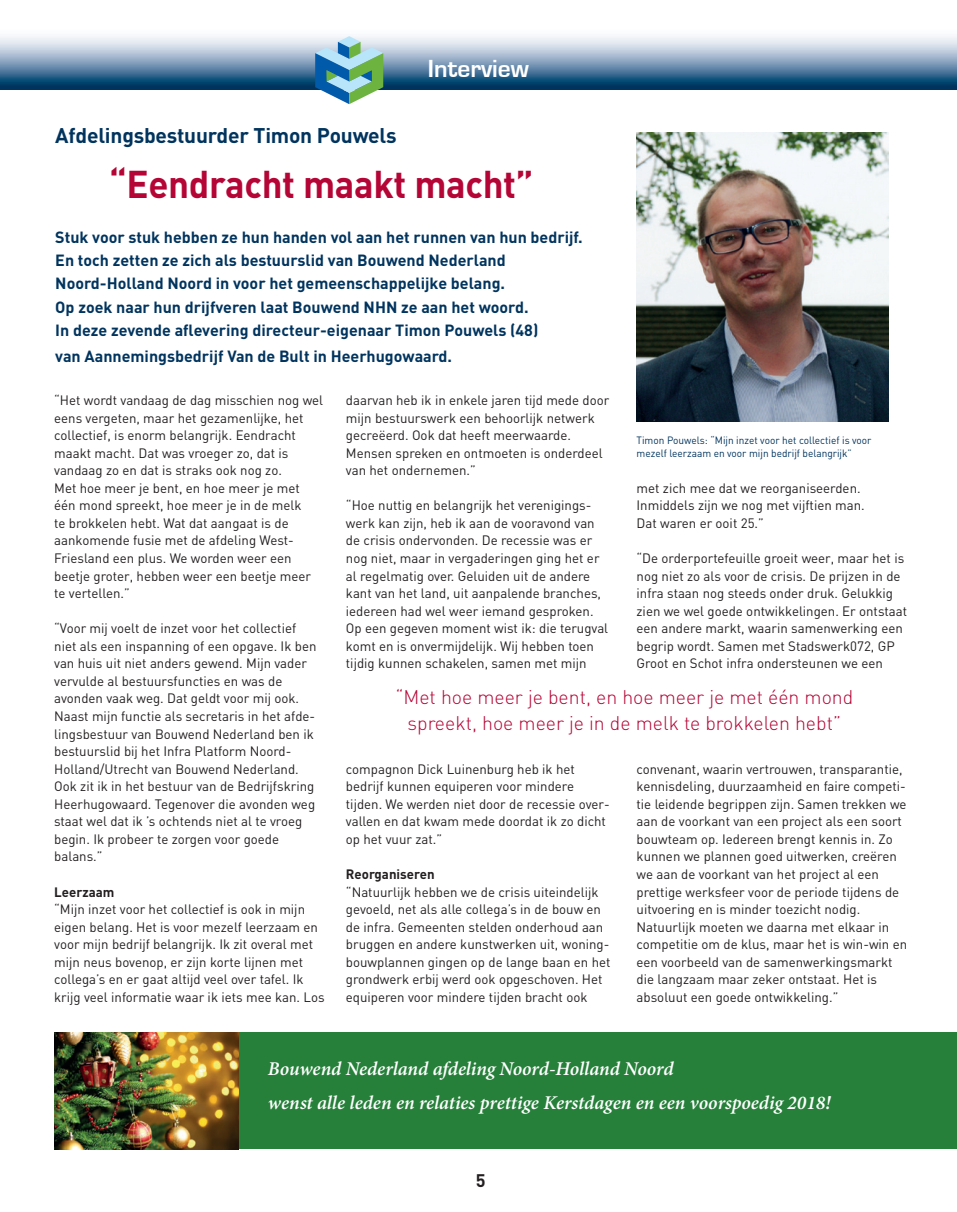
<style>
.page{position:relative;width:957px;height:1212px;background:#fff}
.page>*{position:absolute;margin:0;border:0;box-sizing:border-box;transform-origin:0 0}
.t1{font:700 38.25px "DIN";letter-spacing:-.01em;color:#b50536;scale:.96 1}
.t2{font:700 25.5px "Eurostile";color:#fff}
.t3{font:700 21px "DIN";letter-spacing:-.01em;color:#00345e}
.t4{font:italic 600 19.5px/34.5px "Minion Pro";letter-spacing:-.005em;color:#fff}
.t5{font:19.5px/25.5px "DIN Light Alternate";color:#b50536;text-align:center}
.t6{font:700 18px "DIN";color:#231f20}
.t7{font:700 16.05px/23.2px "DIN";color:#00345e}
.t8{font:13.5px/17.5px "DIN";color:#231f20}
.t9{font:700 13.5px "DIN";color:#231f20}
.t10{font:10.5px/13.5px "DIN";color:#00345e;scale:.96 1}
</style>
<div class="page">
<svg style="left:1px;top:36px;width:956px;height:53px"></svg>
<div style="left:54px;top:1032px;width:903px;height:117px;background:#26803a"></div>
<svg style="left:0;top:0;width:1px;height:89px"></svg>
<svg style="left:315px;top:36px;width:68px;height:68px"></svg>
<img style="left:636px;top:133px;width:253px;height:289px">
<img style="left:54px;top:1032px;width:185px;height:117px">
<h2 class="t2" style="left:428px;top:54px;width:103px">Interview</h2>
<h3 class="t3" style="left:55px;top:122px;width:343px">Afdelingsbestuurder Timon Pouwels</h3>
<h1 class="t1" style="left:109px;top:160px;width:443px">“Eendracht maakt macht”</h1>
<p class="t7" style="left:55px;top:225px;width:529px">Stuk voor stuk hebben ze hun handen vol aan het runnen van hun bedrijf.<br>En toch zetten ze zich als bestuurslid van Bouwend Nederland Noord-Holland Noord in voor het gemeenschappelijke belang.<br>Op zoek naar hun drijfveren laat Bouwend NHN ze aan het woord.<br>In deze zevende aflevering directeur-eigenaar Timon Pouwels (48)</p>
<p class="t7" style="left:55px;top:343px;width:398px">van Aannemingsbedrijf Van de Bult in Heerhugowaard.</p>
<p class="t8" style="left:54px;top:391px;width:270px">“Het wordt vandaag de dag misschien nog wel eens vergeten, maar het gezamenlijke, het collectief, is enorm belangrijk. Eendracht maakt macht. Dat was vroeger zo, dat is vandaag zo en dat is straks ook nog zo.<br>Met hoe meer je bent, en hoe meer je met één mond spreekt, hoe meer je in de melk<br>te brokkelen hebt. Wat dat aangaat is de aankomende fusie met de afdeling West-Friesland een plus. We worden weer een beetje groter, hebben weer een beetje meer te vertellen.”</p>
<p class="t8" style="left:54px;top:619px;width:264px">“Voor mij voelt de inzet voor het collectief niet als een inspanning of een opgave. Ik ben van huis uit niet anders gewend. Mijn vader vervulde al bestuursfuncties en was de avonden vaak weg. Dat geldt voor mij ook.<br>Naast mijn functie als secretaris in het afde&shy;lingsbestuur van Bouwend Nederland ben ik bestuurslid bij het Infra Platform Noord-Holland/Utrecht van Bouwend Nederland.<br>Ook zit ik in het bestuur van de Bedrijfskring Heerhugowaard. Tegenover die avonden weg staat wel dat ik ’s ochtends niet al te vroeg begin. Ik probeer te zorgen voor goede balans.”</p>
<p class="t9" style="left:54px;top:883px;width:62px">Leerzaam</p>
<p class="t8" style="left:54px;top:900px;width:272px">“Mijn inzet voor het collectief is ook in mijn eigen belang. Het is voor mezelf leerzaam en voor mijn bedrijf belangrijk. Ik zit overal met mijn neus bovenop, er zijn korte lijnen met collega’s en er gaat altijd veel over tafel. Ik krijg veel informatie waar ik iets mee kan. Los</p>
<p class="t8" style="left:346px;top:391px;width:265px">daarvan heb ik in enkele jaren tijd mede door mijn bestuurswerk een behoorlijk netwerk gecreëerd. Ook dat heeft meerwaarde.<br>Mensen spreken en ontmoeten is onderdeel van het ondernemen.”</p>
<p class="t8" style="left:346px;top:496px;width:264px">“Hoe nuttig en belangrijk het verenigings&shy;werk kan zijn, heb ik aan de vooravond van de crisis ondervonden. De recessie was er nog niet, maar in vergaderingen ging het er al regelmatig over. Geluiden uit de andere kant van het land, uit aanpalende branches, iedereen had wel weer iemand gesproken.<br>Op een gegeven moment wist ik: die terugval komt en is onvermijdelijk. Wij hebben toen tijdig kunnen schakelen, samen met mijn</p>
<p class="t10" style="left:636px;top:433px;width:246px">Timon Pouwels: “Mijn inzet voor het collectief is voor mezelf leerzaam en voor mijn bedrijf belangrijk”</p>
<p class="t8" style="left:636px;top:479px;width:230px">met zich mee dat we reorganiseerden.<br>Inmiddels zijn we nog met vijftien man.<br>Dat waren er ooit 25.”</p>
<p class="t8" style="left:636px;top:549px;width:272px">“De orderportefeuille groeit weer, maar het is nog niet zo als voor de crisis. De prijzen in de infra staan nog steeds onder druk. Gelukkig zien we wel goede ontwikkelingen. Er ontstaat een andere markt, waarin samenwerking een begrip wordt. Samen met Stadswerk072, GP Groot en Schot infra ondersteunen we een</p>
<h3 class="t5" style="left:395px;top:684px;width:459px">“Met hoe meer je bent, en hoe meer je met één mond spreekt, hoe meer je in de melk te brokkelen hebt”</h3>
<p class="t8" style="left:346px;top:760px;width:265px">compagnon Dick Luinenburg heb ik het bedrijf kunnen equiperen voor mindere tijden. We werden niet door de recessie over&shy;vallen en dat kwam mede doordat ik zo dicht op het vuur zat.”</p>
<p class="t9" style="left:346px;top:865px;width:90px">Reorganiseren</p>
<p class="t8" style="left:346px;top:883px;width:266px">“Natuurlijk hebben we de crisis uiteindelijk gevoeld, net als alle collega’s in de bouw en de infra. Gemeenten stelden onderhoud aan bruggen en andere kunstwerken uit, woning&shy;bouwplannen gingen op de lange baan en het grondwerk erbij werd ook opgeschoven. Het equiperen voor mindere tijden bracht ook</p>
<p class="t8" style="left:636px;top:760px;width:272px">convenant, waarin vertrouwen, transparantie, kennisdeling, duurzaamheid en faire competi&shy;tie leidende begrippen zijn. Samen trekken we aan de voorkant van een project als een soort bouwteam op. Iedereen brengt kennis in. Zo kunnen we plannen goed uitwerken, creëren we aan de voorkant van het project al een prettige werksfeer voor de periode tijdens de uitvoering en is minder toezicht nodig.<br>Natuurlijk moeten we daarna met elkaar in competitie om de klus, maar het is win-win en een voorbeeld van de samenwerkingsmarkt die langzaam maar zeker ontstaat. Het is absoluut een goede ontwikkeling.”</p>
<h3 class="t4" style="left:268px;top:1051px;width:564px">Bouwend Nederland afdeling Noord-Holland Noord<br>wenst alle leden en relaties prettige Kerstdagen en een voorspoedig 2018!</h3>
<h3 class="t6" style="left:476px;top:1168px;width:11px">5</h3>
</div>
